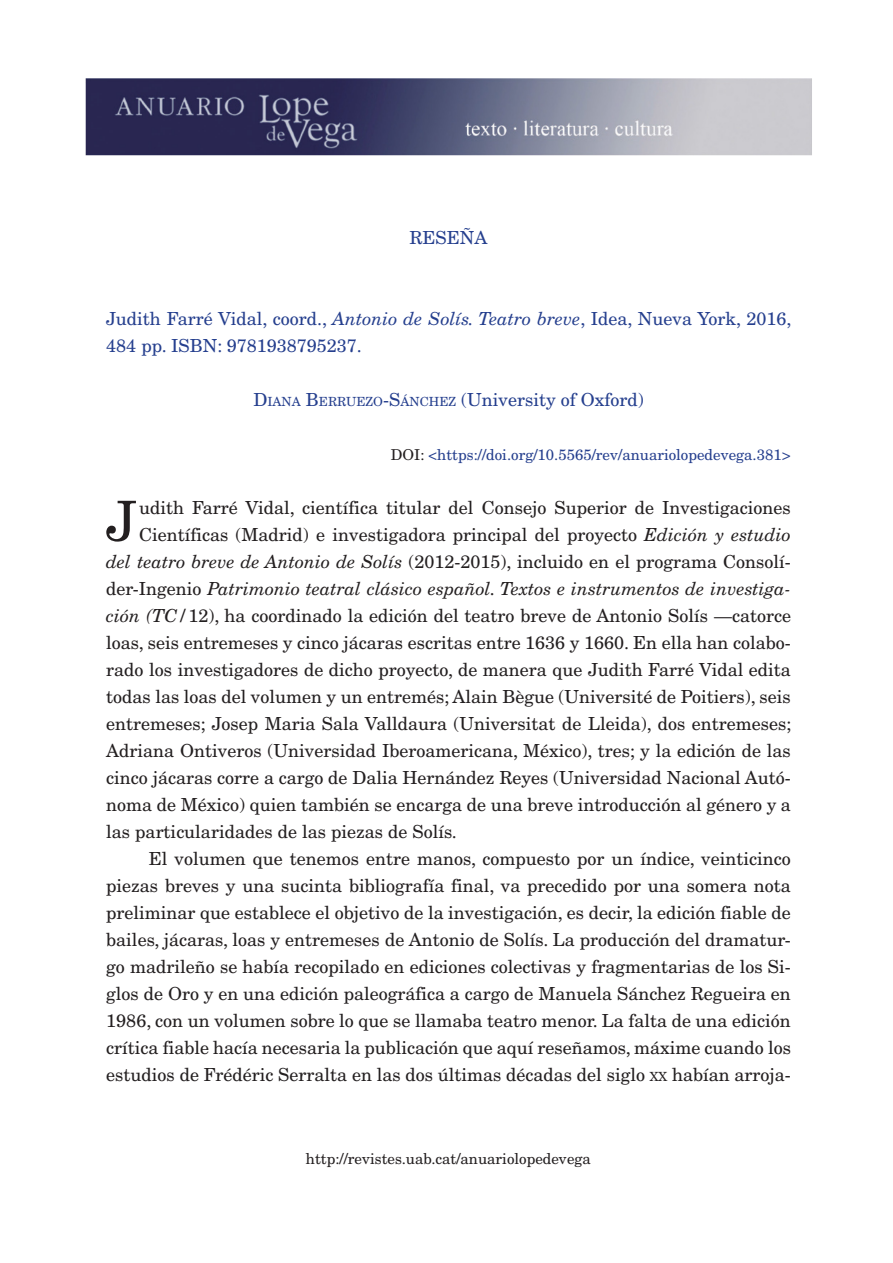
<style>
.page{position:relative;width:893px;height:1263px;background:#fff}
.page>*{position:absolute;margin:0;border:0;box-sizing:border-box;transform-origin:0 0}
.txt-capitular{font:55.35px "New Century Schlbk LT Std";color:#231f20}
.txt-capitular-2{font:18px "New Century Schlbk LT Std";color:#231f20}
.txt{font:18px/27px "New Century Schlbk LT Std";color:#231f20;text-align:justify}
.txt-sinsan{font:18px/27px "New Century Schlbk LT Std";color:#253f8e}
.txt-capitular-3{font:italic 18px "New Century Schlbk LT Std";color:#231f20}
.autor_reseñas{font:18px "New Century Schlbk LT Std";color:#253f8e}
.http-VINCULO{font:15px "New Century Schlbk LT Std";color:#253f8e}
.t1{font:15px "New Century Schlbk LT Std";color:#231f20}
.s1{font-style:italic}
.s2{font-style:inherit}
.s3{font-size:12.6px}
.s4{color:#231f20}
.s5{font-style:normal}
</style>
<div class="page">
<img style="left:85px;top:79px;width:727px;height:77px">
<p class="txt-sinsan" style="left:410px;top:224px;width:79px">RESEÑA</p>
<p class="txt-sinsan" style="left:106px;top:305px;width:687px">Judith Farré Vidal, coord., <span class="s1">Antonio de Solís. Teatro breve</span>, Idea, Nueva York, 2016,<br>484 pp. ISBN: 9781938795237.</p>
<p class="autor_reseñas" style="left:253px;top:388px;width:392px"><span class="s2">D</span><span class="s3">IANA</span> <span class="s2">B</span><span class="s3">ERRUEZO</span><span class="s2">-S</span><span class="s3">ÁNCHEZ</span> (University of Oxford)</p>
<p class="http-VINCULO" style="left:391px;top:445px;width:401px"><span class="s4">DOI:</span> &lt;https://doi.org/10.5565/rev/anuariolopedevega.381&gt;</p>
<p class="txt-capitular" style="left:106px;top:487px;width:32px">J</p>
<p class="txt-capitular-2" style="left:139px;top:496px;width:653px">udith Farré Vidal, científica titular del Consejo Superior de Investigaciones</p>
<p class="txt-capitular-2" style="left:139px;top:523px;width:653px">Científicas (Madrid) e investigadora principal del proyecto <span class="s1">Edición y estudio</span></p>
<p class="txt-capitular-2" style="left:106px;top:550px;width:686px"><span class="s1">del teatro breve de Antonio de Solís</span> (2012-2015), incluido en el programa Consolí-</p>
<p class="txt-capitular-3" style="left:106px;top:577px;width:686px"><span class="s5">der-Ingenio</span> Patrimonio teatral clásico español. Textos e instrumentos de investiga-</p>
<p class="txt-capitular-2" style="left:106px;top:604px;width:686px"><span class="s1">ción (TC/</span>12), ha coordinado la edición del teatro breve de Antonio Solís —catorce</p>
<p class="txt-capitular-2" style="left:106px;top:631px;width:686px">loas, seis entremeses y cinco jácaras escritas entre 1636 y 1660. En ella han colabo-</p>
<p class="txt-capitular-2" style="left:106px;top:658px;width:686px">rado los investigadores de dicho proyecto, de manera que Judith Farré Vidal edita</p>
<p class="txt-capitular-2" style="left:106px;top:685px;width:686px">todas las loas del volumen y un entremés; Alain Bègue (Université de Poitiers), seis</p>
<p class="txt-capitular-2" style="left:106px;top:712px;width:687px">entremeses; Josep Maria Sala Valldaura (Universitat de Lleida), dos entremeses;</p>
<p class="txt-capitular-2" style="left:106px;top:739px;width:686px">Adriana Ontiveros (Universidad Iberoamericana, México), tres; y la edición de las</p>
<p class="txt-capitular-2" style="left:106px;top:766px;width:686px">cinco jácaras corre a cargo de Dalia Hernández Reyes (Universidad Nacional Autó-</p>
<p class="txt-capitular-2" style="left:106px;top:793px;width:686px">noma de México) quien también se encarga de una breve introducción al género y a</p>
<p class="txt-capitular-2" style="left:106px;top:820px;width:352px">las particularidades de las piezas de Solís.</p>
<p class="txt" style="left:106px;top:845px;width:686px;text-indent:43px">El volumen que tenemos entre manos, compuesto por un índice, veinticinco piezas breves y una sucinta bibliografía final, va precedido por una somera nota preliminar que establece el objetivo de la investigación, es decir, la edición fiable de bailes, jácaras, loas y entremeses de Antonio de Solís. La producción del dramatur&shy;go madrileño se había recopilado en ediciones colectivas y fragmentarias de los Si&shy;glos de Oro y en una edición paleográfica a cargo de Manuela Sánchez Regueira en 1986, con un volumen sobre lo que se llamaba teatro menor. La falta de una edición crítica fiable hacía necesaria la publicación que aquí reseñamos, máxime cuando los estudios de Frédéric Serralta en las dos últimas décadas del siglo <span class="s3">XX</span> habían arroja-</p>
<p class="t1" style="left:306px;top:1150px;width:286px">http://revistes.uab.cat/anuariolopedevega</p>
</div>
